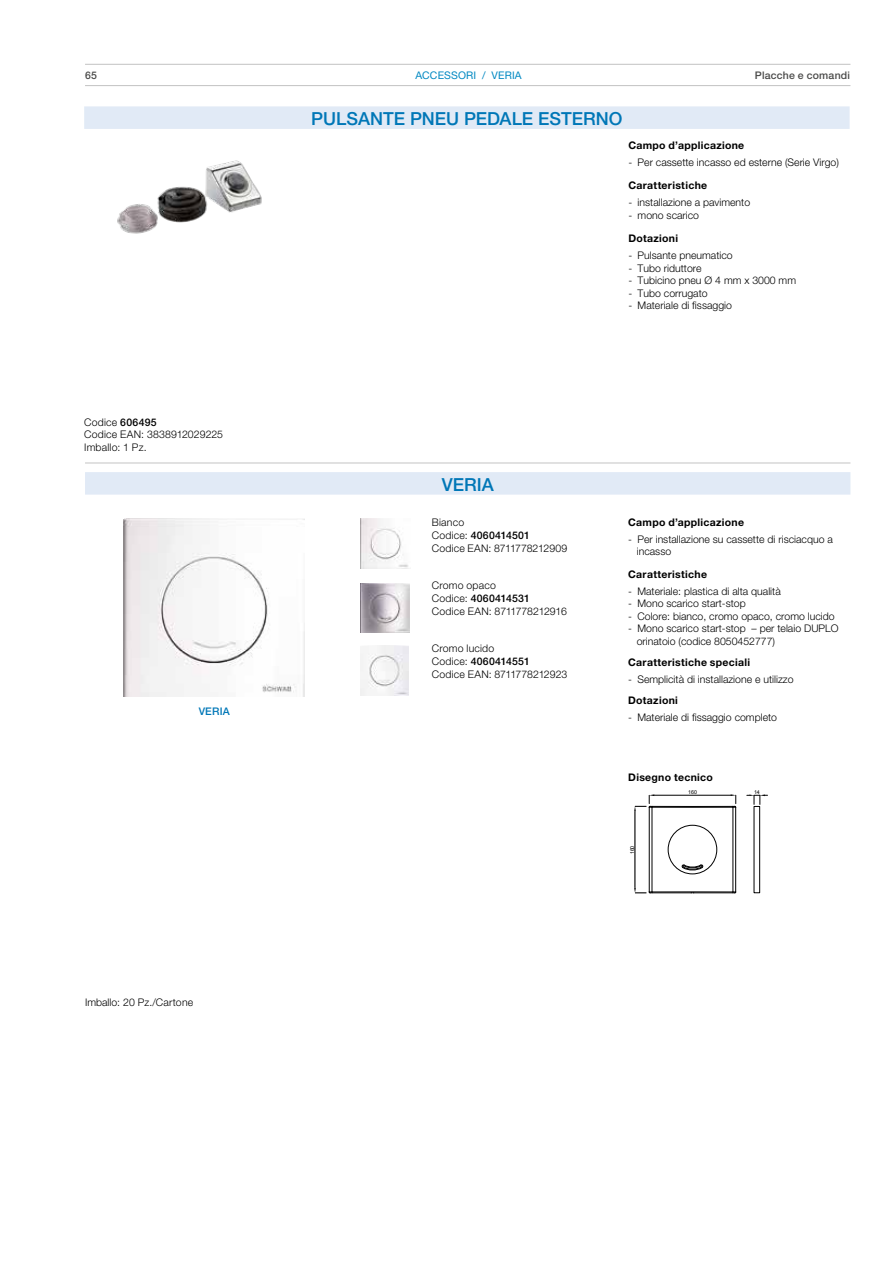
<style>
.page{position:relative;width:893px;height:1263px;background:#fff}
.page>*{position:absolute;margin:0;border:0;box-sizing:border-box;transform-origin:0 0}
.t1{font:500 18px "Helvetica Neue LT Pro";color:#0077b7}
.t2{font:300 10.5px/12.6px "Helvetica Neue LT Pro";color:#000}
.t3{font:700 10.5px "Helvetica Neue LT Pro";letter-spacing:.03em;color:#000}
.t4{font:300 10.5px/12.6px "Helvetica Neue LT Pro";letter-spacing:.02em;color:#000}
.t5{font:500 10.5px "Helvetica Neue LT Pro";letter-spacing:.02em;color:#4a4a49}
.t6{font:10.5px "Helvetica Neue LT Pro";letter-spacing:.015em;color:#0088c2}
.t7{font:500 10.5px "Helvetica Neue LT Pro";letter-spacing:.025em;color:#0077b7}
.t8{font:5.25px "Arial";color:#000}
.s1{font-weight:500}
</style>
<div class="page">
<hr style="left:85px;top:64px;width:765px;height:1px;background:#c6c6c6">
<hr style="left:85px;top:85px;width:765px;height:1px;background:#c6c6c6">
<img style="left:117px;top:160px;width:145px;height:74px">
<div style="left:84px;top:106px;width:766px;height:23px;background:#e1eaf6"></div>
<hr style="left:85px;top:462px;width:765px;height:1px;background:#c6c6c6">
<img style="left:123px;top:519px;width:182px;height:177px">
<img style="left:360px;top:519px;width:49px;height:50px">
<img style="left:360px;top:583px;width:49px;height:49px">
<img style="left:360px;top:645px;width:49px;height:50px">
<div style="left:85px;top:472px;width:765px;height:23px;background:#e1eaf6"></div>
<hr style="left:635px;top:811px;width:1px;height:77px;background:#000">
<div style="left:668px;top:825px;width:49px;height:49px;border:1px solid #000;border-radius:50%"></div>
<svg style="left:648px;top:864px;width:89px;height:8px"></svg>
<hr style="left:733px;top:807px;width:1px;height:85px;background:#000">
<hr style="left:652px;top:807px;width:1px;height:85px;background:#000">
<hr style="left:735px;top:807px;width:1px;height:85px;background:#000">
<hr style="left:649px;top:807px;width:1px;height:85px;background:#000">
<svg style="left:634px;top:794px;width:102px;height:17px"></svg>
<svg style="left:634px;top:888px;width:103px;height:6px"></svg>
<div style="left:754px;top:806px;width:6px;height:87px;border:1px solid #000"></div>
<svg style="left:747px;top:794px;width:20px;height:10px"></svg>
<p class="t5" style="left:85px;top:69px;width:13px">65</p>
<p class="t4" style="left:84px;top:415px;width:140px">Codice <span class="s1">606495<br></span>Codice EAN: 3838912029225<br>Imballo: 1 Pz.</p>
<p class="t7" style="left:199px;top:705px;width:33px">VERIA</p>
<p class="t2" style="left:85px;top:996px;width:110px">Imballo: 20 Pz./Cartone</p>
<p class="t6" style="left:415px;top:69px;width:108px">ACCESSORI / VERIA</p>
<p class="t5" style="left:755px;top:69px;width:97px">Placche e comandi</p>
<h1 class="t1" style="left:311px;top:108px;width:313px">PULSANTE PNEU PEDALE ESTERNO</h1>
<p class="t3" style="left:628px;top:139px;width:117px">Campo d’applicazione</p>
<p class="t2" style="left:628px;top:156px;width:212px">- Per cassette incasso ed esterne (Serie Virgo)</p>
<p class="t3" style="left:628px;top:179px;width:80px">Caratteristiche</p>
<p class="t2" style="left:628px;top:196px;width:123px">- installazione a pavimento</p>
<p class="t2" style="left:628px;top:209px;width:72px">- mono scarico</p>
<p class="t3" style="left:628px;top:232px;width:51px">Dotazioni</p>
<p class="t2" style="left:628px;top:249px;width:106px">- Pulsante pneumatico</p>
<p class="t2" style="left:628px;top:261px;width:75px">- Tubo riduttore</p>
<p class="t2" style="left:628px;top:274px;width:169px">- Tubicino pneu Ø 4 mm x 3000 mm</p>
<p class="t2" style="left:628px;top:286px;width:81px">- Tubo corrugato</p>
<p class="t2" style="left:628px;top:299px;width:105px">- Materiale di fissaggio</p>
<h1 class="t1" style="left:442px;top:474px;width:54px">VERIA</h1>
<p class="t4" style="left:432px;top:516px;width:137px">Bianco<br>Codice: <span class="s1">4060414501<br></span>Codice EAN: 8711778212909</p>
<p class="t2" style="left:432px;top:579px;width:137px">Cromo opaco<br>Codice: <span class="s1">4060414531<br></span>Codice EAN: 8711778212916</p>
<p class="t2" style="left:432px;top:642px;width:137px">Cromo lucido<br>Codice: <span class="s1">4060414551<br></span>Codice EAN: 8711778212923</p>
<p class="t3" style="left:628px;top:515px;width:117px">Campo d’applicazione</p>
<p class="t2" style="left:637px;top:532px;width:198px;text-indent:-9px">- Per installazione su cassette di risciacquo a incasso</p>
<p class="t3" style="left:628px;top:567px;width:80px">Caratteristiche</p>
<p class="t2" style="left:628px;top:584px;width:154px">- Materiale: plastica di alta qualità</p>
<p class="t2" style="left:628px;top:597px;width:119px">- Mono scarico start-stop</p>
<p class="t2" style="left:628px;top:609px;width:208px">- Colore: bianco, cromo opaco, cromo lucido</p>
<p class="t2" style="left:637px;top:622px;width:203px;text-indent:-9px">- Mono scarico start-stop – per telaio DUPLO orinatoio (codice 8050452777)</p>
<p class="t3" style="left:628px;top:656px;width:123px">Caratteristiche speciali</p>
<p class="t2" style="left:628px;top:673px;width:167px">- Semplicità di installazione e utilizzo</p>
<p class="t3" style="left:628px;top:694px;width:51px">Dotazioni</p>
<p class="t2" style="left:628px;top:711px;width:150px">- Materiale di fissaggio completo</p>
<p class="t3" style="left:628px;top:771px;width:86px">Disegno tecnico</p>
<p class="t8" style="left:629px;top:854px;width:10px;rotate:-90deg">160</p>
<p class="t8" style="left:688px;top:789px;width:10px">160</p>
<p class="t8" style="left:754px;top:789px;width:7px">14</p>
</div>
